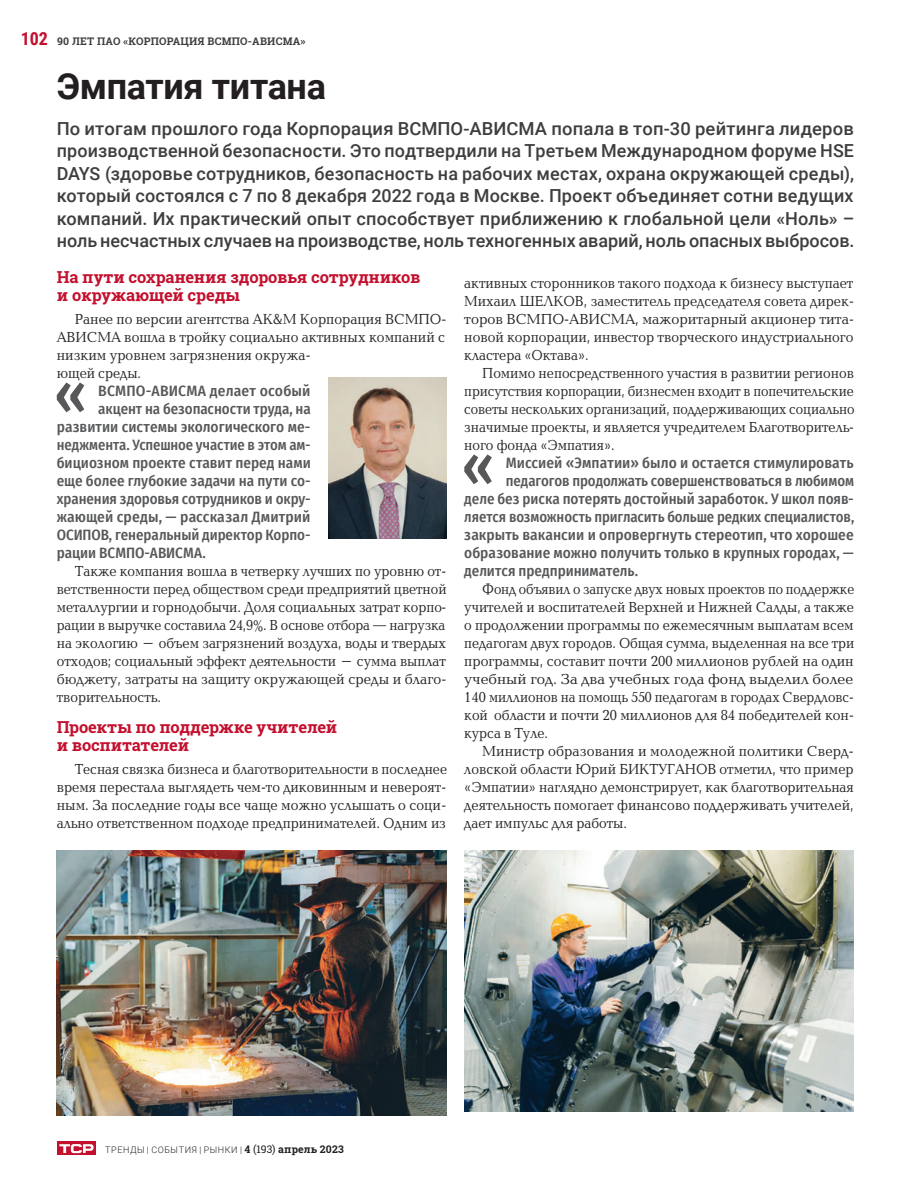
<style>
.page{position:relative;width:915px;height:1191px;background:#fff}
.page>*{position:absolute;margin:0;border:0;box-sizing:border-box;transform-origin:0 0}
.t1{font:500 57.45px "Fira Sans Condensed";color:#57585a}
.t2{font:700 36px "Roboto";letter-spacing:-.01em;color:#231f20}
.t3{font:500 18px/22.5px "Roboto";letter-spacing:-.005em;color:#3e3e3f;text-align:justify}
.t4{font:700 18px "Roboto Condensed";color:#c3102e}
.t5{font:700 16.5px/18px "Roboto Slab";letter-spacing:-.015em;color:#c3102e}
.t6{font:500 15px "Fira Sans Condensed";color:#57585a}
.t7{font:15px "Baltica C";color:#231f20;scale:.9 1}
.t8{font:15px/18px "Baltica C";color:#231f20;text-align:justify;scale:.89 1}
.t9{font:15px "Baltica C";color:#231f20;scale:.91 1}
.t10{font:15px/18px "Baltica C";color:#231f20;scale:.92 1}
.t11{font:15px "Baltica C";color:#231f20;scale:.88 1}
.t12{font:15px "Baltica C";color:#231f20;scale:.93 1}
.t13{font:15px "Baltica C";color:#231f20;scale:.87 1}
.t14{font:15px "Baltica C";color:#231f20;scale:.94 1}
.t15{font:15px "Baltica C";color:#231f20}
.Рубрика_слева{font:700 10.5px "Roboto Slab";letter-spacing:-.02em;color:#3e3e3f}
.Рубрика_слева-2{font:700 10.5px "Roboto Slab";letter-spacing:.02em;color:#3e3e3f}
.t16{font:300 9px "Roboto";letter-spacing:.065em;color:#231f20}
.s1{font-family:"Roboto Condensed";font-size:18px;color:#c3102e}
.s2{font-family:"Roboto Slab";font-weight:700;font-size:10.5px}
.s3{font-family:"Roboto Slab";font-weight:400;font-size:10.5px}
</style>
<div class="page">
<div style="left:57px;top:1141px;width:39px;height:14px;background:#c3102e"></div>
<svg style="left:59px;top:1144px;width:34px;height:9px"></svg>
<img style="left:328px;top:377px;width:118px;height:162px">
<img style="left:464px;top:850px;width:389px;height:262px">
<img style="left:57px;top:850px;width:389px;height:265px">
<p class="t4" style="left:21px;top:26px;width:29px">102</p>
<p class="Рубрика_слева" style="left:30px;top:34px;width:262px"><span class="s1">54</span> 90 ЛЕТ ПАО «КОРПОРАЦИЯ ВСМПО-АВИСМА»</p>
<p class="Рубрика_слева-2" style="left:72px;top:34px;width:235px">ЛЕТ ПАО «КОРПОРАЦИЯ ВСМПО-АВИСМА»</p>
<p class="t2" style="left:57px;top:61px;width:270px">Эмпатия титана</p>
<p class="t3" style="left:57px;top:117px;width:799px">По итогам прошлого года Корпорация ВСМПО-АВИСМА попала в топ-30 рейтинга лидеров производственной безопасности. Это подтвердили на Третьем Международном форуме HSE DAYS (здоровье сотрудников, безопасность на рабочих местах, охрана окружающей среды), который состоялся с 7 по 8 декабря 2022 года в Москве. Проект объединяет сотни ведущих компаний. Их практический опыт способствует приближению к глобальной цели «Ноль» – ноль несчастных случаев на производстве, ноль техногенных аварий, ноль опасных выбросов.</p>
<p class="t9" style="left:464px;top:275px;width:429px">активных сторонников такого подхода к бизнесу выступает</p>
<p class="t9" style="left:464px;top:293px;width:429px">Михаил ШЕЛКОВ, заместитель председателя совета дирек-</p>
<p class="t14" style="left:464px;top:311px;width:416px">торов ВСМПО-АВИСМА, мажоритарный акционер тита-</p>
<p class="t9" style="left:464px;top:329px;width:429px">новой корпорации, инвестор творческого индустриального</p>
<p class="t7" style="left:464px;top:347px;width:140px">кластера «Октава».</p>
<p class="t7" style="left:482px;top:365px;width:414px">Помимо непосредственного участия в развитии регионов</p>
<p class="t11" style="left:464px;top:383px;width:444px">присутствия корпорации, бизнесмен входит в попечительские</p>
<p class="t11" style="left:464px;top:401px;width:444px">советы нескольких организаций, поддерживающих социально</p>
<p class="t7" style="left:464px;top:419px;width:434px">значимые проекты, и является учредителем Благотворитель-</p>
<p class="t7" style="left:464px;top:437px;width:169px">ного фонда «Эмпатия».</p>
<p class="t1" style="left:461px;top:420px;width:34px">«</p>
<p class="t6" style="left:505px;top:450px;width:349px">Миссией «Эмпатии» было и остается стимулировать</p>
<p class="t5" style="left:57px;top:267px;width:365px">На пути сохранения здоровья сотрудников и окружающей среды</p>
<p class="t10" style="left:57px;top:310px;width:424px;text-indent:18px">Ранее по версии агентства AK&amp;M Корпорация ВСМПО-АВИСМА вошла в тройку социально активных компаний с низким уровнем загрязнения окружа-<br>ющей среды.</p>
<p class="t1" style="left:54px;top:348px;width:34px">«</p>
<p class="t6" style="left:98px;top:378px;width:213px">ВСМПО-АВИСМА делает особый</p>
<p class="t6" style="left:98px;top:396px;width:214px">акцент на безопасности труда, на</p>
<p class="t6" style="left:57px;top:414px;width:255px">развитии системы экологического ме-</p>
<p class="t6" style="left:57px;top:432px;width:255px">неджмента. Успешное участие в этом ам-</p>
<p class="t6" style="left:57px;top:450px;width:255px">бициозном проекте ставит перед нами</p>
<p class="t6" style="left:57px;top:468px;width:255px">еще более глубокие задачи на пути со-</p>
<p class="t6" style="left:57px;top:486px;width:255px">хранения здоровья сотрудников и окру-</p>
<p class="t6" style="left:57px;top:504px;width:255px">жающей среды, — рассказал Дмитрий</p>
<p class="t6" style="left:57px;top:522px;width:255px">ОСИПОВ, генеральный директор Корпо-</p>
<p class="t6" style="left:57px;top:540px;width:150px">рации ВСМПО-АВИСМА.</p>
<p class="t7" style="left:75px;top:563px;width:414px">Также компания вошла в четверку лучших по уровню от-</p>
<p class="t8" style="left:57px;top:580px;width:439px">ветственности перед обществом среди предприятий цветной</p>
<p class="t7" style="left:57px;top:599px;width:434px">металлургии и горнодобычи. Доля социальных затрат корпо-</p>
<p class="t11" style="left:57px;top:617px;width:443px">рации в выручке составила 24,9%. В основе отбора — нагрузка</p>
<p class="t7" style="left:57px;top:635px;width:434px">на экологию – объем загрязнений воздуха, воды и твердых</p>
<p class="t7" style="left:57px;top:653px;width:434px">отходов; социальный эффект деятельности – сумма выплат</p>
<p class="t12" style="left:57px;top:671px;width:420px">бюджету, затраты на защиту окружающей среды и благо-</p>
<p class="t7" style="left:57px;top:689px;width:117px">творительность.</p>
<p class="t5" style="left:57px;top:718px;width:282px">Проекты по поддержке учителей и воспитателей</p>
<p class="t8" style="left:57px;top:760px;width:440px;text-indent:18px">Тесная связка бизнеса и благотворительности в последнее время перестала выглядеть чем-то диковинным и невероят&shy;ным. За последние годы все чаще можно услышать о соци&shy;ально ответственном подходе предпринимателей. Одним из</p>
<p class="t6" style="left:505px;top:468px;width:350px">педагогов продолжать совершенствоваться в любимом</p>
<p class="t6" style="left:464px;top:486px;width:391px">деле без риска потерять достойный заработок. У школ появ-</p>
<p class="t6" style="left:464px;top:504px;width:391px">ляется возможность пригласить больше редких специалистов,</p>
<p class="t6" style="left:464px;top:522px;width:391px">закрыть вакансии и опровергнуть стереотип, что хорошее</p>
<p class="t6" style="left:464px;top:540px;width:391px">образование можно получить только в крупных городах, —</p>
<p class="t6" style="left:464px;top:558px;width:175px">делится предприниматель.</p>
<p class="t13" style="left:482px;top:581px;width:429px">Фонд объявил о запуске двух новых проектов по поддержке</p>
<p class="t7" style="left:464px;top:599px;width:434px">учителей и воспитателей Верхней и Нижней Салды, а также</p>
<p class="t7" style="left:464px;top:617px;width:434px">о продолжении программы по ежемесячным выплатам всем</p>
<p class="t8" style="left:464px;top:634px;width:439px">педагогам двух городов. Общая сумма, выделенная на все три</p>
<p class="t10" style="left:464px;top:652px;width:424px">программы, составит почти 200 миллионов рублей на один</p>
<p class="t15" style="left:464px;top:671px;width:390px">учебный год. За два учебных года фонд выделил более</p>
<p class="t9" style="left:464px;top:689px;width:429px">140 миллионов на помощь 550 педагогам в городах Свердловс-</p>
<p class="t7" style="left:464px;top:707px;width:434px">кой области и почти 20 миллионов для 84 победителей кон-</p>
<p class="t8" style="left:464px;top:724px;width:96px">курса в Туле.</p>
<p class="t12" style="left:482px;top:743px;width:401px">Министр образования и молодежной политики Сверд-</p>
<p class="t9" style="left:464px;top:761px;width:429px">ловской области Юрий БИКТУГАНОВ отметил, что пример</p>
<p class="t7" style="left:464px;top:779px;width:434px">«Эмпатии» наглядно демонстрирует, как благотворительная</p>
<p class="t9" style="left:464px;top:797px;width:429px">деятельность помогает финансово поддерживать учителей,</p>
<p class="t7" style="left:464px;top:815px;width:182px">дает импульс для работы.</p>
<p class="t16" style="left:105px;top:1142px;width:199px">ТРЕНДЫ | СОБЫТИЯ | РЫНКИ | <span class="s2">2-3</span> <span class="s3">(191-192)</span></p>
<p class="t16" style="left:105px;top:1143px;width:240px">ТРЕНДЫ | СОБЫТИЯ | РЫНКИ | <span class="s2">4</span> <span class="s3">(193)</span> <span class="s2">апрель 2023</span></p>
</div>
